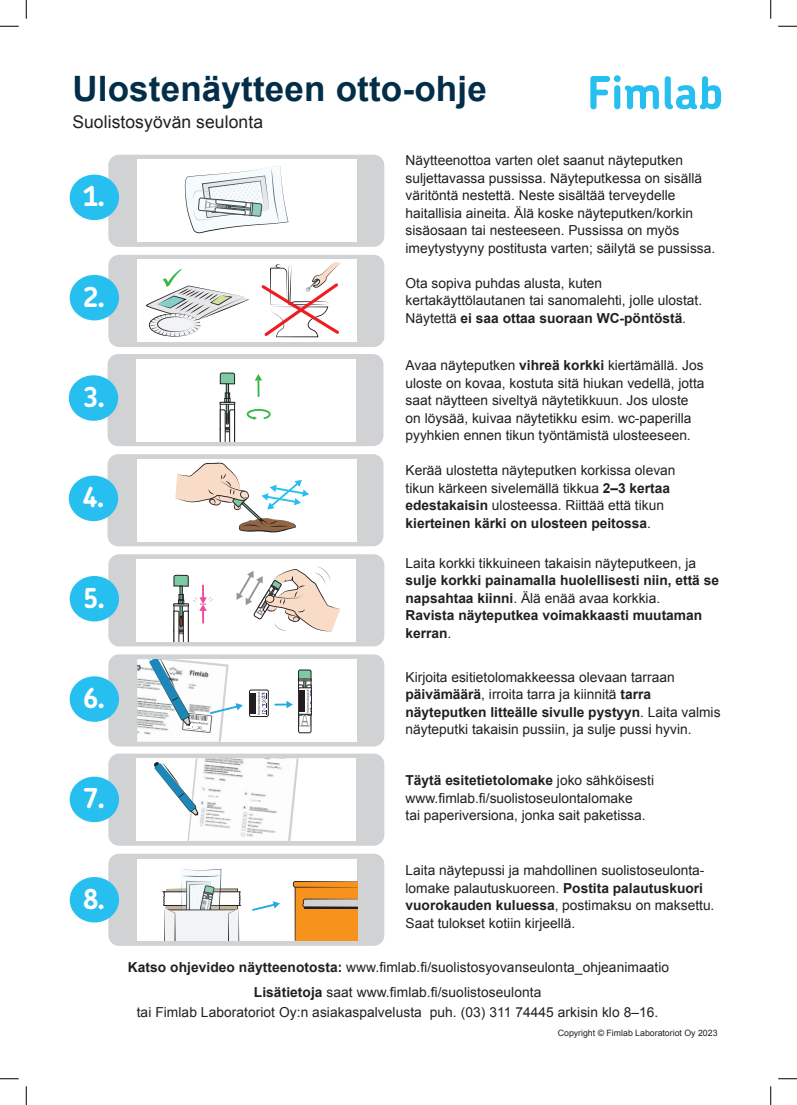
<style>
.page{position:relative;width:797px;height:1105px;background:#fff}
.page>*{position:absolute;margin:0;border:0;box-sizing:border-box;transform-origin:0 0}
.t1{font:700 35px "Arial";letter-spacing:.005em;color:#032e49}
.t2{font:700 27.5px "Chevin Pro";color:#fff}
.t3{font:17.5px "Arial";letter-spacing:.005em;color:#231f20}
.t4{font:13.75px/17.5px "Arial";color:#231f20}
.t5{font:700 13.75px/17.5px "Arial";color:#231f20}
.t6{font:8.75px "Arial";color:#231f20}
.s1{font-weight:700}
.s2{font-weight:400}
</style>
<div class="page">
<svg style="left:590px;top:75px;width:131px;height:34px"></svg>
<div style="left:108px;top:155px;width:276px;height:92px;background:#d1d2d4;border-radius:11px"></div>
<div style="left:108px;top:255px;width:276px;height:92px;background:#d1d2d4;border-radius:11px"></div>
<div style="left:107px;top:354px;width:276px;height:92px;background:#d1d2d4;border-radius:11px"></div>
<div style="left:107px;top:454px;width:276px;height:92px;background:#d1d2d4;border-radius:11px"></div>
<div style="left:108px;top:554px;width:276px;height:92px;background:#d1d2d4;border-radius:11px"></div>
<div style="left:108px;top:654px;width:276px;height:92px;background:#d1d2d4;border-radius:11px"></div>
<div style="left:108px;top:754px;width:276px;height:92px;background:#d1d2d4;border-radius:11px"></div>
<div style="left:108px;top:854px;width:276px;height:92px;background:#d1d2d4;border-radius:11px"></div>
<div style="left:70px;top:175px;width:49px;height:45px;background:#26bff0;border-radius:50%"></div>
<div style="left:70px;top:275px;width:49px;height:45px;background:#26bff0;border-radius:50%"></div>
<div style="left:69px;top:375px;width:49px;height:46px;background:#26bff0;border-radius:50%"></div>
<div style="left:69px;top:476px;width:49px;height:45px;background:#26bff0;border-radius:50%"></div>
<div style="left:70px;top:576px;width:49px;height:45px;background:#26bff0;border-radius:50%"></div>
<div style="left:70px;top:676px;width:49px;height:46px;background:#26bff0;border-radius:50%"></div>
<div style="left:70px;top:777px;width:49px;height:45px;background:#26bff0;border-radius:50%"></div>
<div style="left:70px;top:877px;width:49px;height:45px;background:#26bff0;border-radius:50%"></div>
<div style="left:137px;top:260px;width:220px;height:82px;background:#fff"></div>
<svg style="left:261px;top:262px;width:80px;height:76px"></svg>
<div style="left:137px;top:160px;width:220px;height:82px;background:#fff"></div>
<svg style="left:184px;top:166px;width:104px;height:68px"></svg>
<div style="left:136px;top:359px;width:220px;height:82px;background:#fff"></div>
<svg style="left:220px;top:372px;width:15px;height:12px"></svg>
<div style="left:226px;top:383px;width:3px;height:31px;border:1px solid #231f20"></div>
<svg style="left:220px;top:393px;width:15px;height:48px"></svg>
<svg style="left:255px;top:374px;width:7px;height:22px"></svg>
<svg style="left:246px;top:409px;width:25px;height:11px"></svg>
<div style="left:137px;top:459px;width:220px;height:82px;background:#fff"></div>
<svg style="left:175px;top:462px;width:134px;height:71px"></svg>
<div style="left:136px;top:559px;width:220px;height:82px;background:#fff"></div>
<svg style="left:236px;top:566px;width:104px;height:66px"></svg>
<svg style="left:173px;top:575px;width:40px;height:66px"></svg>
<div style="left:137px;top:659px;width:220px;height:83px;background:#fff"></div>
<svg style="left:137px;top:659px;width:106px;height:83px"></svg>
<div style="left:249px;top:690px;width:19px;height:27px;border:1px solid #231f20;border-radius:2px"></div>
<svg style="left:250px;top:691px;width:17px;height:24px"></svg>
<svg style="left:275px;top:669px;width:37px;height:64px"></svg>
<div style="left:137px;top:758px;width:219px;height:83px;background:#fff"></div>
<svg style="left:154px;top:758px;width:145px;height:83px"></svg>
<div style="left:137px;top:859px;width:220px;height:82px;background:#fff"></div>
<svg style="left:293px;top:881px;width:64px;height:60px;background:#e39335"></svg>
<svg style="left:252px;top:901px;width:28px;height:10px"></svg>
<svg style="left:163px;top:869px;width:78px;height:72px"></svg>
<svg style="left:146px;top:269px;width:103px;height:68px"></svg>
<svg style="left:0;top:25px;width:19px;height:2px"></svg>
<svg style="left:778px;top:25px;width:19px;height:2px"></svg>
<svg style="left:0;top:1078px;width:19px;height:1px"></svg>
<svg style="left:778px;top:1078px;width:19px;height:1px"></svg>
<svg style="left:25px;top:0;width:2px;height:19px"></svg>
<svg style="left:25px;top:1086px;width:2px;height:19px"></svg>
<svg style="left:770px;top:0;width:1px;height:19px"></svg>
<svg style="left:770px;top:1086px;width:1px;height:19px"></svg>
<h1 class="t1" style="left:72px;top:66px;width:416px">Ulostenäytteen otto-ohje</h1>
<p class="t3" style="left:72px;top:110px;width:192px">Suolistosyövän seulonta</p>
<h2 class="t2" style="left:83px;top:178px;width:24px">1.</h2>
<h2 class="t2" style="left:83px;top:279px;width:24px">2.</h2>
<h2 class="t2" style="left:83px;top:379px;width:24px">3.</h2>
<h2 class="t2" style="left:82px;top:479px;width:24px">4.</h2>
<h2 class="t2" style="left:83px;top:580px;width:24px">5.</h2>
<h2 class="t2" style="left:83px;top:680px;width:24px">6.</h2>
<h2 class="t2" style="left:83px;top:780px;width:24px">7.</h2>
<h2 class="t2" style="left:83px;top:881px;width:24px">8.</h2>
<p class="t4" style="left:405px;top:152px;width:311px">Näytteenottoa varten olet saanut näyteputken suljettavassa pussissa. Näyteputkessa on sisällä väritöntä nestettä. Neste sisältää terveydelle haitallisia aineita. Älä koske näyteputken/korkin sisäosaan tai nesteeseen. Pussissa on myös imeytystyyny postitusta varten; säilytä se pussissa.</p>
<p class="t4" style="left:405px;top:274px;width:298px">Ota sopiva puhdas alusta, kuten kertakäyttölautanen tai sanomalehti, jolle ulostat.<br>Näytettä <span class="s1">ei saa ottaa suoraan WC-pöntöstä</span>.</p>
<p class="t4" style="left:405px;top:357px;width:300px">Avaa näyteputken <span class="s1">vihreä korkki</span> kiertämällä. Jos uloste on kovaa, kostuta sitä hiukan vedellä, jotta saat näytteen siveltyä näytetikkuun. Jos uloste on löysää, kuivaa näytetikku esim. wc-paperilla pyyhkien ennen tikun työntämistä ulosteeseen.</p>
<p class="t4" style="left:405px;top:462px;width:271px">Kerää ulostetta näyteputken korkissa olevan tikun kärkeen sivelemällä tikkua <span class="s1">2–3 kertaa edestakaisin</span> ulosteessa. Riittää että tikun <span class="s1">kierteinen kärki on ulosteen peitossa</span>.</p>
<p class="t4" style="left:405px;top:554px;width:292px">Laita korkki tikkuineen takaisin näyteputkeen, ja</p>
<p class="t5" style="left:405px;top:572px;width:315px">sulje korkki painamalla huolellisesti niin, että se napsahtaa kiinni<span class="s2">. Älä enää avaa korkkia.<br></span>Ravista näyteputkea voimakkaasti muutaman kerran<span class="s2">.</span></p>
<p class="t4" style="left:405px;top:668px;width:316px">Kirjoita esitietolomakkeessa olevaan tarraan <span class="s1">päivämäärä</span>, irroita tarra ja kiinnitä <span class="s1">tarra näyteputken litteälle sivulle pystyyn</span>. Laita valmis näyteputki takaisin pussiin, ja sulje pussi hyvin.</p>
<p class="t4" style="left:405px;top:772px;width:250px"><span class="s1">Täytä esitetietolomake</span> joko sähköisesti www.fimlab.fi/suolistoseulontalomake<br>tai paperiversiona, jonka sait paketissa.</p>
<p class="t4" style="left:405px;top:862px;width:310px">Laita näytepussi ja mahdollinen suolistoseulonta&shy;lomake palautuskuoreen. <span class="s1">Postita palautuskuori vuorokauden kuluessa</span>, postimaksu on maksettu.<br>Saat tulokset kotiin kirjeellä.</p>
<p class="t4" style="left:128px;top:958px;width:543px"><span class="s1">Katso ohjevideo näytteenotosta:</span> www.fimlab.fi/suolistosyovanseulonta_ohjeanimaatio</p>
<p class="t4" style="left:137px;top:982px;width:523px;line-height:20px;text-align:center"><span class="s1">Lisätietoja</span> saat www.fimlab.fi/suolistoseulonta<br>tai Fimlab Laboratoriot Oy:n asiakaspalvelusta puh. (03) 311 74445 arkisin klo 8–16.</p>
<p class="t6" style="left:558px;top:1027px;width:161px">Copyright © Fimlab Laboratoriot Oy 2023</p>
</div>
